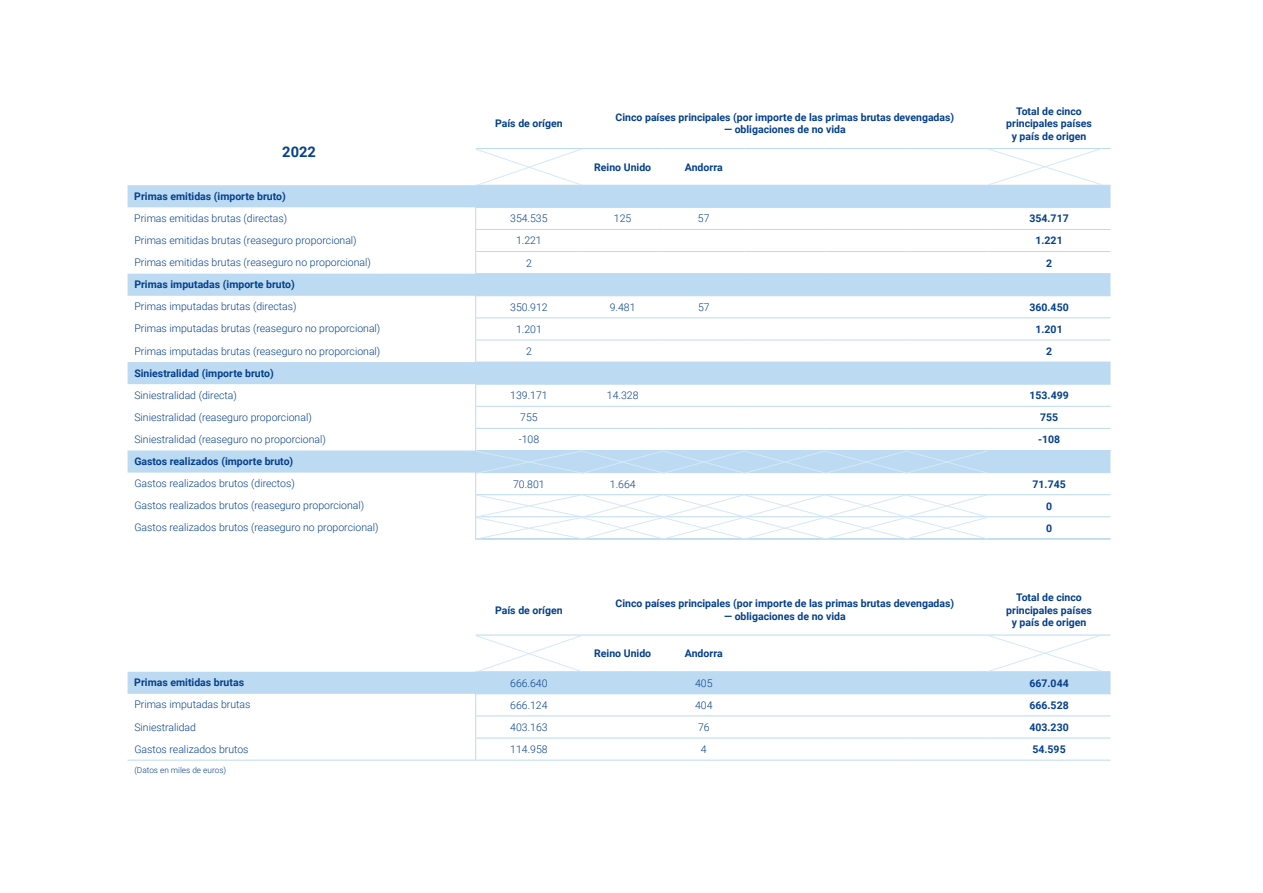
<style>
.page{position:relative;width:1263px;height:893px;background:#fff}
.page>*{position:absolute;margin:0;border:0;box-sizing:border-box;transform-origin:0 0}
.t1{font:700 14.7px "Roboto";color:#05408a}
.t2{font:300 10.5px "Roboto";color:#05408a}
.t3{font:700 10.5px/12.6px "Roboto";color:#05408a;text-align:center}
.t4{font:300 8.25px "Roboto";color:#05408a}
</style>
<div class="page">
<svg style="left:128px;top:185px;width:982px;height:288px"></svg>
<hr style="left:988px;top:148px;width:122px;height:1px;background:#bcdaf2">
<hr style="left:988px;top:185px;width:122px;height:1px;background:#bcdaf2">
<hr style="left:988px;top:207px;width:122px;height:1px;background:#bcdaf2">
<hr style="left:988px;top:229px;width:122px;height:1px;background:#bcdaf2">
<hr style="left:988px;top:251px;width:122px;height:1px;background:#bcdaf2">
<hr style="left:988px;top:273px;width:122px;height:1px;background:#bcdaf2">
<hr style="left:988px;top:295px;width:122px;height:1px;background:#bcdaf2">
<hr style="left:988px;top:318px;width:122px;height:1px;background:#bcdaf2">
<hr style="left:988px;top:340px;width:122px;height:1px;background:#bcdaf2">
<hr style="left:988px;top:362px;width:122px;height:1px;background:#bcdaf2">
<hr style="left:988px;top:384px;width:122px;height:1px;background:#bcdaf2">
<hr style="left:988px;top:406px;width:122px;height:1px;background:#bcdaf2">
<hr style="left:988px;top:428px;width:122px;height:1px;background:#bcdaf2">
<hr style="left:988px;top:450px;width:122px;height:1px;background:#bcdaf2">
<hr style="left:988px;top:472px;width:122px;height:1px;background:#bcdaf2">
<hr style="left:988px;top:494px;width:122px;height:1px;background:#bcdaf2">
<hr style="left:988px;top:517px;width:122px;height:1px;background:#bcdaf2">
<hr style="left:988px;top:538px;width:122px;height:1px;background:#bcdaf2">
<hr style="left:988px;top:539px;width:122px;height:1px;background:#bcdaf2">
<hr style="left:475px;top:760px;width:107px;height:1px;background:#bcdaf2">
<hr style="left:582px;top:760px;width:81px;height:1px;background:#bcdaf2">
<hr style="left:663px;top:760px;width:81px;height:1px;background:#bcdaf2">
<hr style="left:744px;top:760px;width:81px;height:1px;background:#bcdaf2">
<hr style="left:825px;top:760px;width:81px;height:1px;background:#bcdaf2">
<hr style="left:906px;top:760px;width:82px;height:1px;background:#bcdaf2">
<hr style="left:988px;top:760px;width:122px;height:1px;background:#bcdaf2">
<hr style="left:128px;top:760px;width:347px;height:1px;background:#bcdaf2">
<svg style="left:128px;top:634px;width:982px;height:126px"></svg>
<svg style="left:475px;top:148px;width:628px;height:392px"></svg>
<h1 class="t1" style="left:282px;top:141px;width:35px">2022</h1>
<p class="t3" style="left:495px;top:117px;width:69px">País de orígen</p>
<p class="t3" style="left:615px;top:110px;width:340px">Cinco países principales (por importe de las primas brutas devengadas)</p>
<p class="t3" style="left:724px;top:123px;width:123px">— obligaciones de no vida</p>
<p class="t3" style="left:594px;top:160px;width:59px">Reino Unido</p>
<p class="t3" style="left:685px;top:160px;width:39px">Andorra</p>
<p class="t3" style="left:1006px;top:104px;width:87px">Total de cinco principales países y país de origen</p>
<p class="t3" style="left:134px;top:189px;width:153px">Primas emitidas (importe bruto)</p>
<p class="t2" style="left:134px;top:211px;width:154px">Primas emitidas brutas (directas)</p>
<p class="t2" style="left:510px;top:211px;width:39px">354.535</p>
<p class="t2" style="left:614px;top:211px;width:19px">125</p>
<p class="t2" style="left:698px;top:211px;width:13px">57</p>
<p class="t3" style="left:1029px;top:212px;width:41px">354.717</p>
<p class="t2" style="left:134px;top:233px;width:224px">Primas emitidas brutas (reaseguro proporcional)</p>
<p class="t2" style="left:516px;top:233px;width:27px">1.221</p>
<p class="t3" style="left:1035px;top:234px;width:29px">1.221</p>
<p class="t2" style="left:134px;top:255px;width:238px">Primas emitidas brutas (reaseguro no proporcional)</p>
<p class="t2" style="left:526px;top:255px;width:7px">2</p>
<p class="t3" style="left:1046px;top:256px;width:8px">2</p>
<p class="t3" style="left:134px;top:278px;width:162px">Primas imputadas (importe bruto)</p>
<p class="t2" style="left:134px;top:299px;width:164px">Primas imputadas brutas (directas)</p>
<p class="t2" style="left:510px;top:300px;width:39px">350.912</p>
<p class="t2" style="left:610px;top:300px;width:27px">9.481</p>
<p class="t2" style="left:698px;top:300px;width:13px">57</p>
<p class="t3" style="left:1029px;top:300px;width:41px">360.450</p>
<p class="t2" style="left:134px;top:321px;width:248px">Primas imputadas brutas (reaseguro no proporcional)</p>
<p class="t2" style="left:516px;top:322px;width:27px">1.201</p>
<p class="t3" style="left:1035px;top:322px;width:29px">1.201</p>
<p class="t2" style="left:134px;top:343px;width:248px">Primas imputadas brutas (reaseguro no proporcional)</p>
<p class="t2" style="left:526px;top:344px;width:7px">2</p>
<p class="t3" style="left:1046px;top:345px;width:8px">2</p>
<p class="t3" style="left:134px;top:366px;width:141px">Siniestralidad (importe bruto)</p>
<p class="t2" style="left:134px;top:388px;width:104px">Siniestralidad (directa)</p>
<p class="t2" style="left:510px;top:388px;width:39px">139.171</p>
<p class="t2" style="left:607px;top:388px;width:33px">14.328</p>
<p class="t3" style="left:1029px;top:389px;width:41px">153.499</p>
<p class="t2" style="left:134px;top:410px;width:179px">Siniestralidad (reaseguro proporcional)</p>
<p class="t2" style="left:520px;top:410px;width:19px">755</p>
<p class="t3" style="left:1040px;top:411px;width:20px">755</p>
<p class="t2" style="left:134px;top:432px;width:193px">Siniestralidad (reaseguro no proporcional)</p>
<p class="t2" style="left:519px;top:432px;width:22px">-108</p>
<p class="t3" style="left:1038px;top:433px;width:24px">-108</p>
<p class="t3" style="left:134px;top:455px;width:160px">Gastos realizados (importe bruto)</p>
<p class="t2" style="left:134px;top:476px;width:162px">Gastos realizados brutos (directos)</p>
<p class="t2" style="left:513px;top:476px;width:33px">70.801</p>
<p class="t2" style="left:610px;top:476px;width:27px">1.664</p>
<p class="t3" style="left:1032px;top:477px;width:35px">71.745</p>
<p class="t2" style="left:134px;top:498px;width:231px">Gastos realizados brutos (reaseguro proporcional)</p>
<p class="t3" style="left:1046px;top:499px;width:8px">0</p>
<p class="t2" style="left:134px;top:520px;width:246px">Gastos realizados brutos (reaseguro no proporcional)</p>
<p class="t3" style="left:1046px;top:521px;width:8px">0</p>
<p class="t3" style="left:495px;top:603px;width:69px">País de orígen</p>
<p class="t3" style="left:615px;top:597px;width:340px">Cinco países principales (por importe de las primas brutas devengadas)</p>
<p class="t3" style="left:724px;top:609px;width:123px">— obligaciones de no vida</p>
<p class="t3" style="left:594px;top:647px;width:59px">Reino Unido</p>
<p class="t3" style="left:685px;top:647px;width:39px">Andorra</p>
<p class="t3" style="left:1006px;top:591px;width:87px">Total de cinco principales países y país de origen</p>
<p class="t3" style="left:134px;top:676px;width:111px">Primas emitidas brutas</p>
<p class="t2" style="left:510px;top:676px;width:39px">666.640</p>
<p class="t2" style="left:695px;top:676px;width:19px">405</p>
<p class="t3" style="left:1029px;top:676px;width:41px">667.044</p>
<p class="t2" style="left:134px;top:697px;width:118px">Primas imputadas brutas</p>
<p class="t2" style="left:510px;top:698px;width:39px">666.124</p>
<p class="t2" style="left:695px;top:698px;width:19px">404</p>
<p class="t3" style="left:1029px;top:698px;width:41px">666.528</p>
<p class="t2" style="left:134px;top:719px;width:63px">Siniestralidad</p>
<p class="t2" style="left:510px;top:720px;width:39px">403.163</p>
<p class="t2" style="left:698px;top:720px;width:13px">76</p>
<p class="t3" style="left:1029px;top:720px;width:41px">403.230</p>
<p class="t2" style="left:134px;top:742px;width:116px">Gastos realizados brutos</p>
<p class="t2" style="left:510px;top:742px;width:39px">114.958</p>
<p class="t2" style="left:701px;top:742px;width:7px">4</p>
<p class="t3" style="left:1032px;top:743px;width:35px">54.595</p>
<p class="t4" style="left:134px;top:764px;width:93px">(Datos en miles de euros)</p>
</div>
